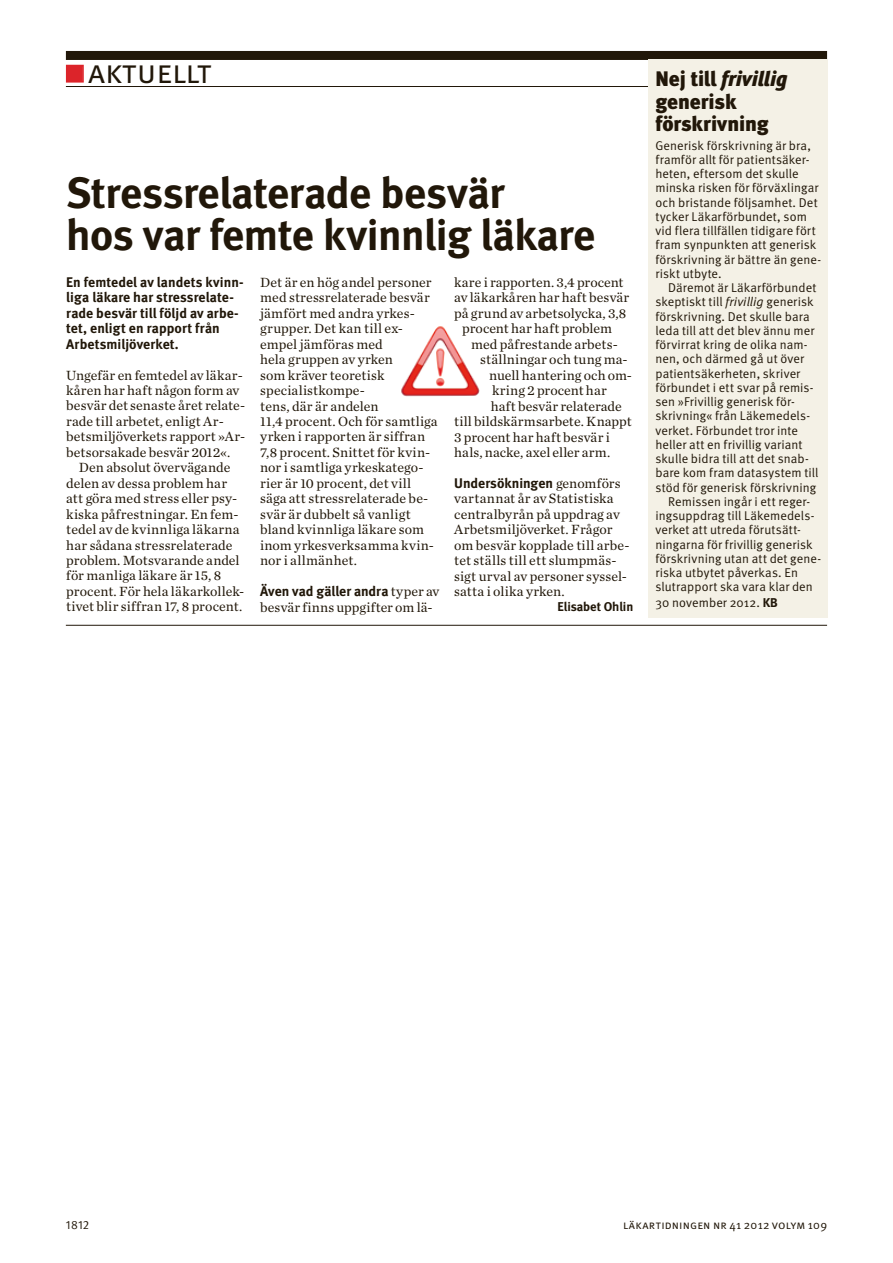
<style>
.page{position:relative;width:893px;height:1263px;background:#fff}
.page>*{position:absolute;margin:0;border:0;box-sizing:border-box;transform-origin:0 0}
.t1{font:43.5px/42px "Meta LT Bold";letter-spacing:-.01em;color:#211709}
.t2{font:33px "Meta LT Normal Small Caps";color:#211709}
.t3{font:21px/22.5px "Meta LT Black";letter-spacing:-.005em;color:#211709}
.t4{font:13.95px/15.5px "Chronicle LT Text";letter-spacing:.005em;color:#211709}
.t5{font:13.95px/15.5px "Meta LT Bold";letter-spacing:.005em;color:#211709}
.t6{font:12.75px/14.2px "Meta LT Normal";letter-spacing:.01em;color:#211709}
.t7{font:12.75px "Meta LT Bold";color:#211709}
.t8{font:12px "Meta LT Normal Small Caps";letter-spacing:.015em;color:#211709}
.t9{font:12px "Meta LT Normal Utilities";color:#211709}
.s1{color:#dc242a}
.s2{font-family:"Chronicle LT Text"}
.s3{font-style:italic}
.s4{font-family:"Meta LT Bold"}
</style>
<div class="page">
<div style="left:66px;top:51px;width:761px;height:9px;background:#211709"></div>
<hr style="left:66px;top:86px;width:761px;height:1px;background:#211709">
<div style="left:66px;top:65px;width:18px;height:18px;border:2px solid #dc242a"></div>
<hr style="left:66px;top:625px;width:761px;height:1px;background:#211709">
<img style="left:401px;top:326px;width:79px;height:71px">
<div style="left:648px;top:59px;width:179px;height:559px;background:#f4f1e6"></div>
<h2 class="t2" style="left:66px;top:52px;width:147px"><span class="s1">■</span> aktuellt</h2>
<h1 class="t1" style="left:66px;top:172px;width:531px">Stressrelaterade besvär<br>hos var femte kvinnlig läkare</h1>
<p class="t5" style="left:66px;top:274px;width:179px">En femtedel av landets kvinn&shy;liga läkare har stressrelate&shy;rade besvär till följd av arbe&shy;tet, enligt en rapport från<br>Arbetsmiljöverket.</p>
<p class="t4" style="left:66px;top:367px;width:181px">Ungefär en femtedel av läkar&shy;kåren har haft någon form av besvär det senaste året relate&shy;rade till arbetet, enligt Ar&shy;betsmiljöverkets rapport »Ar&shy;betsorsakade besvär 2012«.</p>
<p class="t4" style="left:66px;top:460px;width:180px;text-indent:13px">Den absolut övervägande delen av dessa problem har att göra med stress eller psy&shy;kiska påfrestningar. En fem&shy;tedel av de kvinnliga läkarna har sådana stressrelaterade problem. Motsvarande andel för manliga läkare är 15, 8 procent. För hela läkarkollek&shy;tivet blir siffran 17, 8 procent.</p>
<p class="t4" style="left:260px;top:274px;width:179px">Det är en hög andel personer med stressrelaterade besvär jämfört med andra yrkes&shy;grupper. Det kan till ex&shy;empel jämföras med<br>hela gruppen av yrken<br>som kräver teoretisk specialistkompe-<br>tens, där är andelen<br>11,4 procent. Och för samtliga yrken i rapporten är siffran<br>7,8 procent. Snittet för kvin&shy;nor i samtliga yrkeskatego&shy;rier är 10 procent, det vill säga att stressrelaterade be&shy;svär är dubbelt så vanligt bland kvinnliga läkare som inom yrkesverksamma kvin&shy;nor i allmänhet.</p>
<p class="t5" style="left:260px;top:583px;width:181px">Även vad gäller andra <span class="s2">typer av</span></p>
<p class="t4" style="left:260px;top:599px;width:174px">besvär finns uppgifter om lä-</p>
<p class="t4" style="left:454px;top:274px;width:171px">kare i rapporten. 3,4 procent</p>
<p class="t4" style="left:454px;top:290px;width:177px">av läkarkåren har haft besvär</p>
<p class="t4" style="left:454px;top:305px;width:174px">på grund av arbetsolycka, 3,8</p>
<p class="t4" style="left:462px;top:321px;width:151px">procent har haft problem</p>
<p class="t4" style="left:471px;top:336px;width:148px">med påfrestande arbets-</p>
<p class="t4" style="left:480px;top:352px;width:149px">ställningar och tung ma-</p>
<p class="t4" style="left:489px;top:367px;width:144px">nuell hantering och om-</p>
<p class="t4" style="left:492px;top:383px;width:116px">kring 2 procent har</p>
<p class="t4" style="left:491px;top:398px;width:133px">haft besvär relaterade</p>
<p class="t4" style="left:454px;top:414px;width:179px">till bildskärmsarbete. Knappt</p>
<p class="t4" style="left:454px;top:429px;width:157px">3 procent har haft besvär i</p>
<p class="t4" style="left:454px;top:445px;width:157px">hals, nacke, axel eller arm.</p>
<p class="t5" style="left:454px;top:475px;width:168px">Undersökningen <span class="s2">genomförs</span></p>
<p class="t4" style="left:454px;top:491px;width:177px">vartannat år av Statistiska centralbyrån på uppdrag av<br>Arbetsmiljöverket. Frågor om besvär kopplade till arbe&shy;tet ställs till ett slumpmäs&shy;sigt urval av personer syssel&shy;satta i olika yrken.</p>
<p class="t7" style="left:557px;top:599px;width:77px">Elisabet Ohlin</p>
<h3 class="t3" style="left:655px;top:67px;width:134px">Nej till <span class="s3">frivillig </span>generisk förskrivning</h3>
<p class="t6" style="left:655px;top:138px;width:167px">Generisk förskrivning är bra, framför allt för patientsäker&shy;heten, eftersom det skulle minska risken för förväxlingar och bristande följsamhet. Det tycker Läkarförbundet, som vid flera tillfällen tidigare fört fram synpunkten att generisk förskrivning är bättre än gene&shy;riskt utbyte.</p>
<p class="t6" style="left:668px;top:280px;width:150px">Däremot är Läkarförbundet</p>
<p class="t6" style="left:655px;top:295px;width:159px">skeptiskt till <span class="s3">frivillig</span> generisk</p>
<p class="t6" style="left:655px;top:309px;width:156px">förskrivning. Det skulle bara</p>
<p class="t6" style="left:655px;top:323px;width:161px">leda till att det blev ännu mer</p>
<p class="t6" style="left:655px;top:337px;width:154px">förvirrat kring de olika nam-</p>
<p class="t6" style="left:655px;top:352px;width:150px">nen, och därmed gå ut över</p>
<p class="t6" style="left:655px;top:366px;width:146px">patientsäkerheten, skriver</p>
<p class="t6" style="left:655px;top:380px;width:160px">förbundet i ett svar på remis-</p>
<p class="t6" style="left:655px;top:394px;width:141px">sen »Frivillig generisk för-</p>
<p class="t6" style="left:655px;top:409px;width:156px">skrivning« från Läkemedels-</p>
<p class="t6" style="left:655px;top:423px;width:144px">verket. Förbundet tror inte</p>
<p class="t6" style="left:655px;top:437px;width:149px">heller att en frivillig variant</p>
<p class="t6" style="left:655px;top:451px;width:155px">skulle bidra till att det snab-</p>
<p class="t6" style="left:655px;top:466px;width:165px">bare kom fram datasystem till</p>
<p class="t6" style="left:655px;top:480px;width:162px">stöd för generisk förskrivning</p>
<p class="t6" style="left:668px;top:494px;width:144px">Remissen ingår i ett reger-</p>
<p class="t6" style="left:655px;top:508px;width:160px">ingsuppdrag till Läkemedels-</p>
<p class="t6" style="left:655px;top:523px;width:147px">verket att utreda förutsätt-</p>
<p class="t6" style="left:655px;top:537px;width:159px">ningarna för frivillig generisk</p>
<p class="t6" style="left:655px;top:551px;width:167px">förskrivning utan att det gene-</p>
<p class="t6" style="left:655px;top:565px;width:144px">riska utbytet påverkas. En</p>
<p class="t6" style="left:655px;top:580px;width:159px">slutrapport ska vara klar den</p>
<p class="t6" style="left:655px;top:595px;width:124px">30 november 2012. <span class="s4">KB</span></p>
<p class="t9" style="left:66px;top:1218px;width:24px">1812</p>
<p class="t8" style="left:623px;top:1218px;width:206px">läkartidningen nr 41 2012 volym 109</p>
</div>
